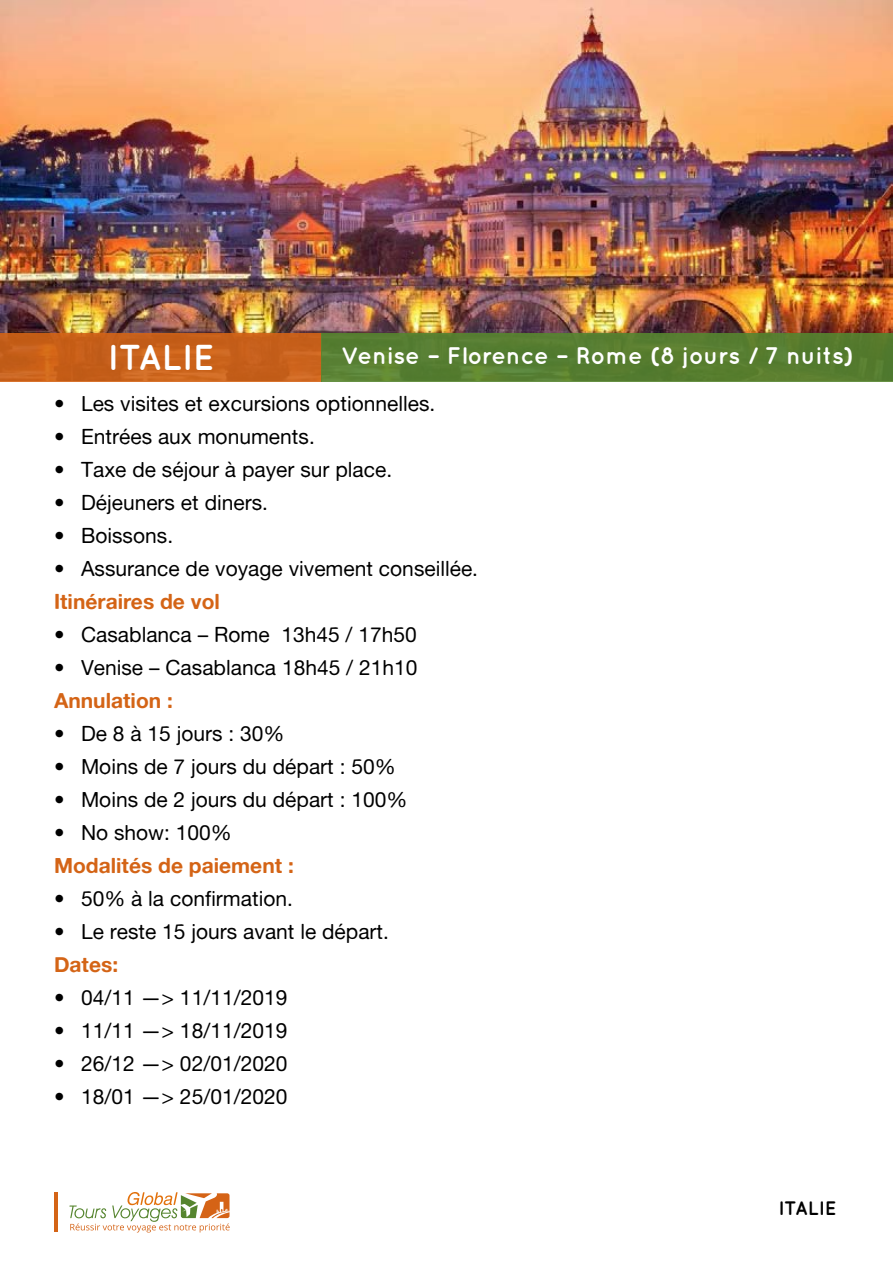
<style>
.page{position:relative;width:893px;height:1263px;background:#fff}
.page>*{position:absolute;margin:0;border:0;box-sizing:border-box;transform-origin:0 0}
.t1{font:700 36px "Quicksand";color:#fff}
.t2{font:700 24px "Quicksand";color:#fff}
.t3{font:21px "Alte Haas Grotesk";color:#000}
.t4{font:21px "Alte Haas Grotesk Bold";color:#d46416}
.t5{font:700 19.5px "Quicksand";color:#000}
</style>
<div class="page">
<svg style="left:69px;top:1192px;width:161px;height:40px"></svg>
<hr style="left:54px;top:1193px;width:4px;height:39px;background:#d46416">
<img style="left:0;top:0;width:893px;height:333px">
<div style="left:0;top:333px;width:322px;height:49px;background:linear-gradient(to bottom,#c65e18,#cb641d)"></div>
<div style="left:322px;top:333px;width:571px;height:49px;background:#577d30"></div>
<h1 class="t1" style="left:107px;top:336px;width:108px">ITALIE</h1>
<p class="t2" style="left:341px;top:341px;width:514px">Venise – Florence – Rome (8 jours / 7 nuits)</p>
<p class="t3" style="left:54px;top:391px;width:383px">• Les visites et excursions optionnelles.</p>
<p class="t3" style="left:54px;top:424px;width:262px">• Entrées aux monuments.</p>
<p class="t3" style="left:54px;top:457px;width:340px">• Taxe de séjour à payer sur place.</p>
<p class="t3" style="left:54px;top:490px;width:216px">• Déjeuners et diners.</p>
<p class="t3" style="left:54px;top:523px;width:121px">• Boissons.</p>
<p class="t3" style="left:54px;top:556px;width:426px">• Assurance de voyage vivement conseillée.</p>
<p class="t4" style="left:54px;top:589px;width:168px">Itinéraires de vol</p>
<p class="t3" style="left:54px;top:622px;width:364px">• Casablanca – Rome 13h45 / 17h50</p>
<p class="t3" style="left:54px;top:655px;width:365px">• Venise – Casablanca 18h45 / 21h10</p>
<p class="t4" style="left:54px;top:688px;width:120px">Annulation :</p>
<p class="t3" style="left:54px;top:721px;width:232px">• De 8 à 15 jours : 30%</p>
<p class="t3" style="left:54px;top:754px;width:343px">• Moins de 7 jours du départ : 50%</p>
<p class="t3" style="left:54px;top:787px;width:355px">• Moins de 2 jours du départ : 100%</p>
<p class="t3" style="left:54px;top:820px;width:179px">• No show: 100%</p>
<p class="t4" style="left:54px;top:853px;width:241px">Modalités de paiement :</p>
<p class="t3" style="left:54px;top:886px;width:241px">• 50% à la confirmation.</p>
<p class="t3" style="left:54px;top:919px;width:337px">• Le reste 15 jours avant le départ.</p>
<p class="t4" style="left:54px;top:952px;width:66px">Dates:</p>
<p class="t3" style="left:54px;top:985px;width:235px">• 04/11 —&gt; 11/11/2019</p>
<p class="t3" style="left:54px;top:1018px;width:235px">• 11/11 —&gt; 18/11/2019</p>
<p class="t3" style="left:54px;top:1051px;width:235px">• 26/12 —&gt; 02/01/2020</p>
<p class="t3" style="left:54px;top:1084px;width:235px">• 18/01 —&gt; 25/01/2020</p>
<p class="t5" style="left:778px;top:1197px;width:59px">ITALIE</p>
</div>
